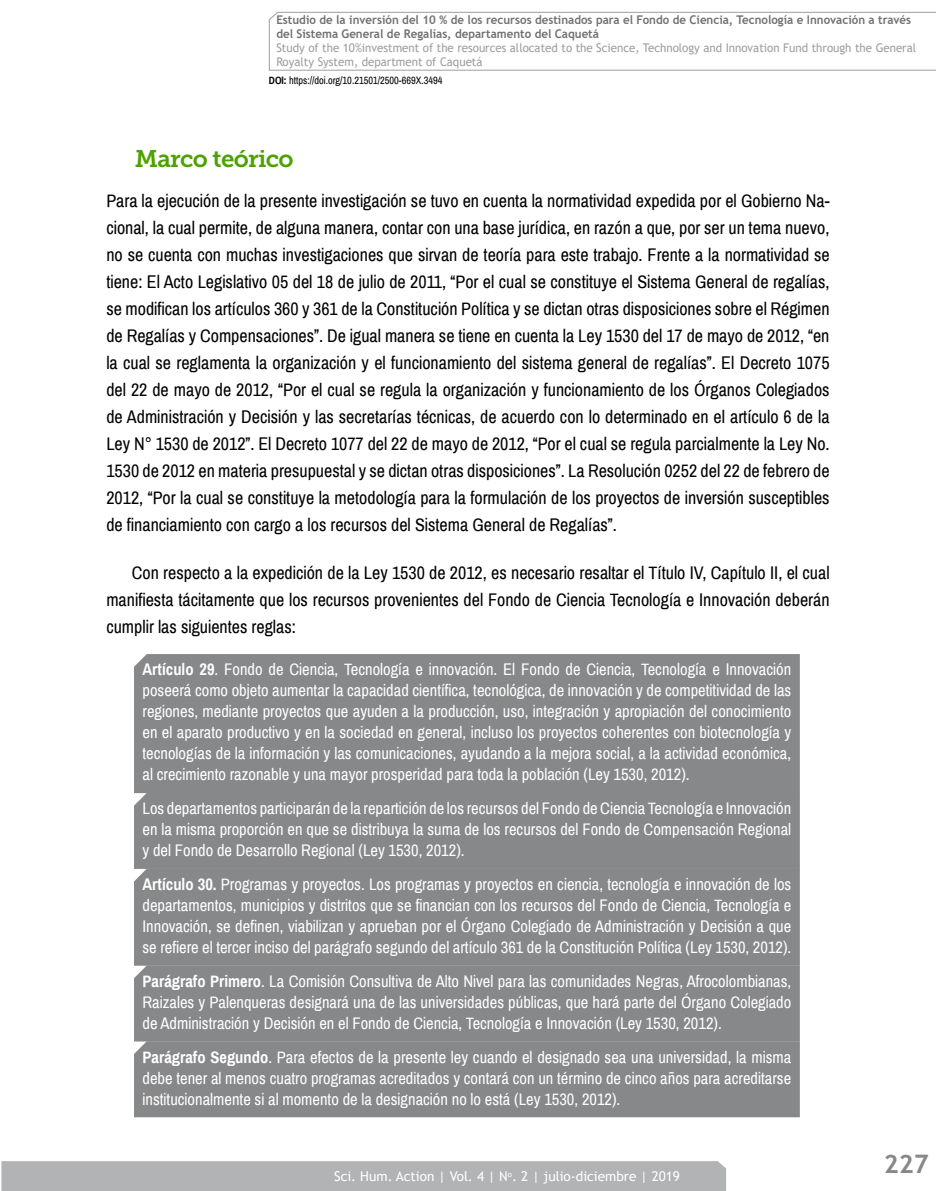
<style>
.page{position:relative;width:936px;height:1191px;background:#fff}
.page>*{position:absolute;margin:0;border:0;box-sizing:border-box;transform-origin:0 0}
.t1{font:700 25.5px "Trebuchet MS";color:#87888a}
.segundo_titulo_nivel{font:24px "Museo Slab 700";letter-spacing:-.03em;color:#4da100}
.TEXTO_NORMAL_solo_pr{font:18px/27px "Archivo Narrow";color:#000;text-align:justify}
.TEXTO_NORMAL{font:18px/27px "Archivo Narrow";color:#000;text-align:justify}
.cita{font:16.5px/21px "Archivo Narrow";color:#fff;text-align:justify}
.t2{font:13.5px "Trebuchet MS";color:#fff}
.t3{font:700 12px/13.8px "Trebuchet MS";color:#707172;scale:.96 1}
.t4{font:12px/13.8px "Trebuchet MS";color:#9c9e9f;scale:.96 1}
.t5{font:10.5px "Archivo Narrow";color:#000}
.s1{font-weight:700}
</style>
<div class="page">
<div style="left:1px;top:1161px;width:725px;height:30px;background:#b1b3b4"></div>
<svg style="left:268px;top:12px;width:667px;height:59px"></svg>
<div style="left:134px;top:654px;width:665px;height:139px;background:#87888a"></div>
<div style="left:134px;top:793px;width:665px;height:75px;background:#87888a"></div>
<div style="left:134px;top:868px;width:665px;height:97px;background:#87888a"></div>
<div style="left:134px;top:965px;width:665px;height:76px;background:#87888a"></div>
<div style="left:134px;top:1041px;width:665px;height:76px;background:#87888a"></div>
<p class="t3" style="left:276px;top:13px;width:662px">Estudio de la inversión del 10 % de los recursos destinados para el Fondo de Ciencia, Tecnología e Innovación a través del Sistema General de Regalías, departamento del Caquetá</p>
<p class="t4" style="left:276px;top:41px;width:668px">Study of the 10%investment of the resources allocated to the Science, Technology and Innovation Fund through the General<br>Royalty System, department of Caquetá</p>
<p class="t5" style="left:269px;top:74px;width:175px"><span class="s1">DOI:</span> https://doi.org/10.21501/2500-669X.3494</p>
<p class="segundo_titulo_nivel" style="left:135px;top:145px;width:160px">Marco teórico</p>
<p class="TEXTO_NORMAL_solo_pr" style="left:106px;top:187px;width:724px">Para la ejecución de la presente investigación se tuvo en cuenta la normatividad expedida por el Gobierno Na&shy;cional, la cual permite, de alguna manera, contar con una base jurídica, en razón a que, por ser un tema nuevo, no se cuenta con muchas investigaciones que sirvan de teoría para este trabajo. Frente a la normatividad se tiene: El Acto Legislativo 05 del 18 de julio de 2011, “Por el cual se constituye el Sistema General de regalías, se modifican los artículos 360 y 361 de la Constitución Política y se dictan otras disposiciones sobre el Régimen de Regalías y Compensaciones”. De igual manera se tiene en cuenta la Ley 1530 del 17 de mayo de 2012, “en la cual se reglamenta la organización y el funcionamiento del sistema general de regalías”. El Decreto 1075 del 22 de mayo de 2012, “Por el cual se regula la organización y funcionamiento de los Órganos Colegiados de Administración y Decisión y las secretarías técnicas, de acuerdo con lo determinado en el artículo 6 de la Ley N° 1530 de 2012”. El Decreto 1077 del 22 de mayo de 2012, “Por el cual se regula parcialmente la Ley No.<br>1530 de 2012 en materia presupuestal y se dictan otras disposiciones”. La Resolución 0252 del 22 de febrero de 2012, “Por la cual se constituye la metodología para la formulación de los proyectos de inversión susceptibles de financiamiento con cargo a los recursos del Sistema General de Regalías”.</p>
<p class="TEXTO_NORMAL" style="left:106px;top:559px;width:724px;text-indent:26px">Con respecto a la expedición de la Ley 1530 de 2012, es necesario resaltar el Título IV, Capítulo II, el cual manifiesta tácitamente que los recursos provenientes del Fondo de Ciencia Tecnología e Innovación deberán cumplir las siguientes reglas:</p>
<p class="cita" style="left:142px;top:659px;width:650px"><span class="s1">Artículo 29</span>. Fondo de Ciencia, Tecnología e innovación. El Fondo de Ciencia, Tecnología e Innovación poseerá como objeto aumentar la capacidad científica, tecnológica, de innovación y de competitividad de las regiones, mediante proyectos que ayuden a la producción, uso, integración y apropiación del conocimiento en el aparato productivo y en la sociedad en general, incluso los proyectos coherentes con biotecnología y tecnologías de la información y las comunicaciones, ayudando a la mejora social, a la actividad económica, al crecimiento razonable y una mayor prosperidad para toda la población (Ley 1530, 2012).</p>
<p class="cita" style="left:142px;top:798px;width:650px">Los departamentos participarán de la repartición de los recursos del Fondo de Ciencia Tecnología e Innovación en la misma proporción en que se distribuya la suma de los recursos del Fondo de Compensación Regional y del Fondo de Desarrollo Regional (Ley 1530, 2012).</p>
<p class="cita" style="left:142px;top:874px;width:650px"><span class="s1">Artículo 30.</span> Programas y proyectos. Los programas y proyectos en ciencia, tecnología e innovación de los departamentos, municipios y distritos que se financian con los recursos del Fondo de Ciencia, Tecnología e Innovación, se definen, viabilizan y aprueban por el Órgano Colegiado de Administración y Decisión a que se refiere el tercer inciso del parágrafo segundo del artículo 361 de la Constitución Política (Ley 1530, 2012).</p>
<p class="cita" style="left:142px;top:970px;width:650px"><span class="s1">Parágrafo Primero</span>. La Comisión Consultiva de Alto Nivel para las comunidades Negras, Afrocolombianas, Raizales y Palenqueras designará una de las universidades públicas, que hará parte del Órgano Colegiado de Administración y Decisión en el Fondo de Ciencia, Tecnología e Innovación (Ley 1530, 2012).</p>
<p class="cita" style="left:142px;top:1046px;width:650px"><span class="s1">Parágrafo Segundo</span>. Para efectos de la presente ley cuando el designado sea una universidad, la misma debe tener al menos cuatro programas acreditados y contará con un término de cinco años para acreditarse institucionalmente si al momento de la designación no lo está (Ley 1530, 2012).</p>
<p class="t2" style="left:334px;top:1167px;width:347px">Sci. Hum. Action | Vol. 4 | N<sup>o</sup>. 2 | julio-diciembre | 2019</p>
<h1 class="t1" style="left:883px;top:1147px;width:46px">227</h1>
</div>
